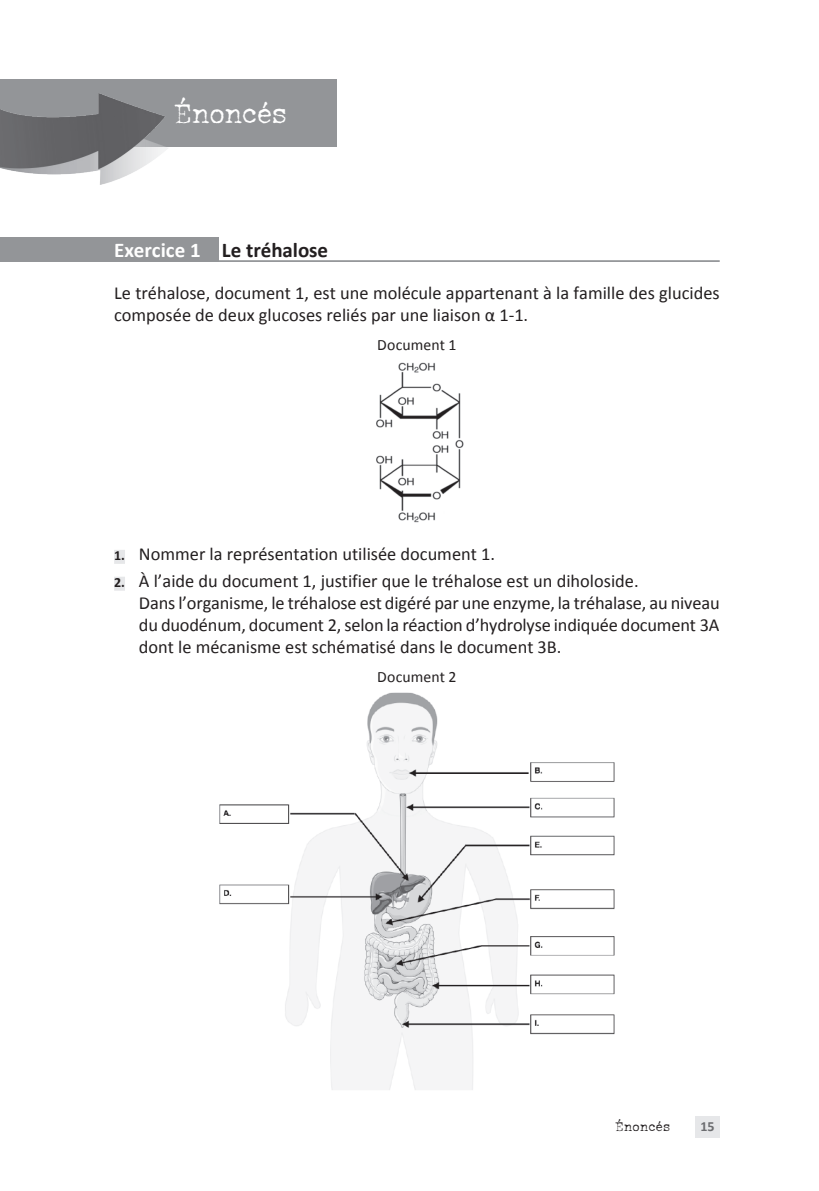
<style>
.page{position:relative;width:819px;height:1191px;background:#fff}
.page>*{position:absolute;margin:0;border:0;box-sizing:border-box;transform-origin:0 0}
.t1{font:26.25px "John Doe";letter-spacing:-.02em;color:#fff}
.t2{font:700 21px "Calibri";color:#231f20}
.t3{font:18.38px/21.9px "Calibri";color:#231f20}
.t4{font:15.75px "Calibri";letter-spacing:.01em;color:#231f20}
.t5{font:700 14px "Calibri";color:#6c6d70}
.t6{font:12.25px "John Doe";letter-spacing:.005em;color:#231f20}
.s1{color:#fff}
.s2{font-weight:700;font-size:14px}
</style>
<div class="page">
<div style="left:695px;top:1116px;width:24px;height:21px;background:#e6e7e9"></div>
<div style="left:0;top:79px;width:337px;height:68px;background:#939598"></div>
<div style="left:0;top:237px;width:218px;height:25px;background:#939598"></div>
<hr style="left:114px;top:260px;width:605px;height:2px;background:#939598">
<div style="left:114px;top:550px;width:11px;height:14px;background:#e6e7e9"></div>
<div style="left:114px;top:576px;width:11px;height:14px;background:#e6e7e9"></div>
<img style="left:376px;top:362px;width:88px;height:161px">
<img style="left:219px;top:692px;width:396px;height:398px">
<img style="left:0;top:93px;width:168px;height:91px">
<h1 class="t1" style="left:174px;top:96px;width:115px">Énoncés</h1>
<p class="t2" style="left:114px;top:237px;width:215px"><span class="s1">Exercice 1</span> Le tréhalose</p>
<p class="t3" style="left:114px;top:282px;width:607px">Le tréhalose, document 1, est une molécule appartenant à la famille des glucides composée de deux glucoses reliés par une liaison α 1-1.</p>
<p class="t4" style="left:377px;top:334px;width:81px">Document 1</p>
<p class="t3" style="left:114px;top:543px;width:382px"><span class="s2">1.</span> Nommer la représentation utilisée document 1.</p>
<p class="t3" style="left:139px;top:570px;width:582px;text-indent:-25px"><span class="s2">2.</span> À l’aide du document 1, justifier que le tréhalose est un diholoside.<br>Dans l’organisme, le tréhalose est digéré par une enzyme, la tréhalase, au niveau du duodénum, document 2, selon la réaction d’hydrolyse indiquée document 3A dont le mécanisme est schématisé dans le document 3B.</p>
<p class="t4" style="left:377px;top:667px;width:81px">Document 2</p>
<p class="t6" style="left:615px;top:1119px;width:56px">Énoncés</p>
<p class="t5" style="left:700px;top:1117px;width:16px">15</p>
</div>
